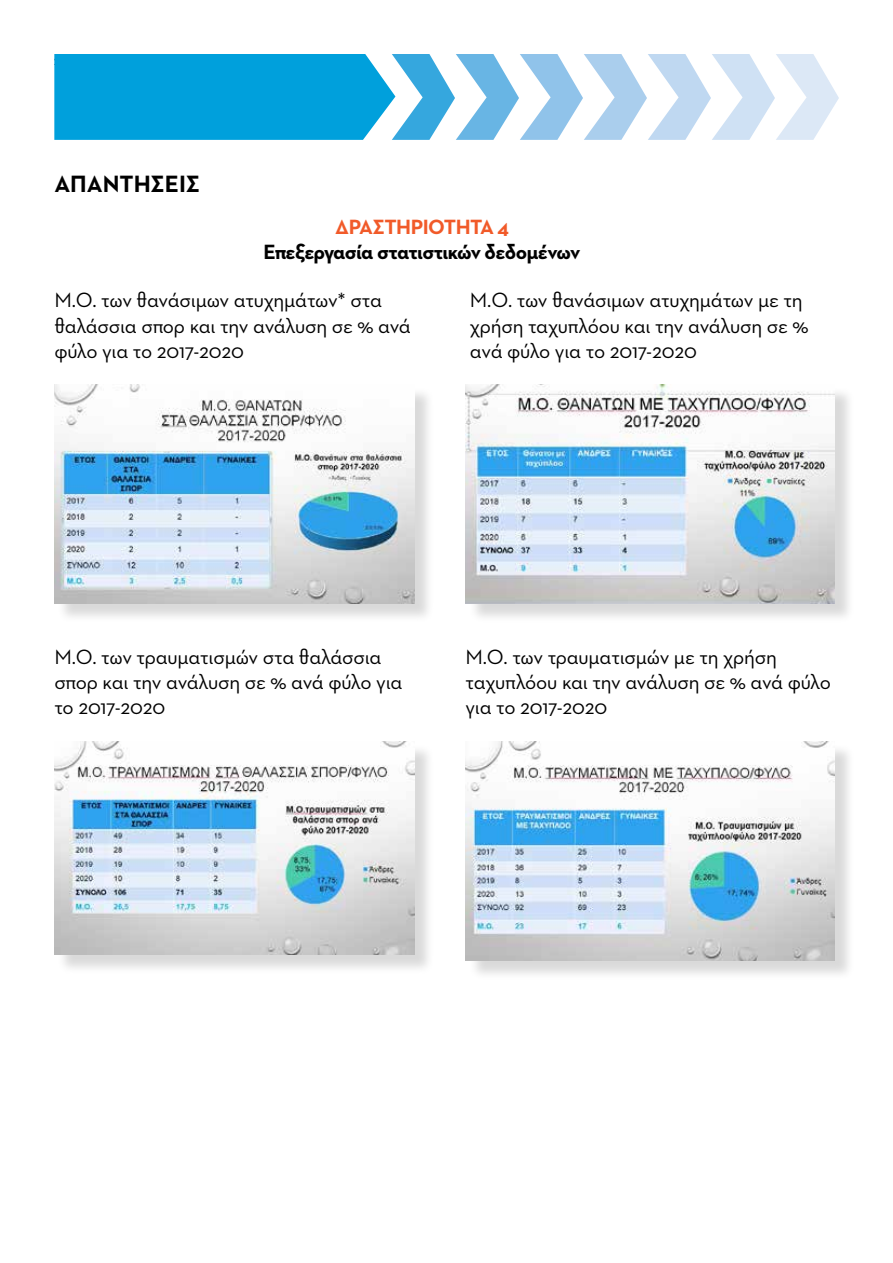
<style>
.page{position:relative;width:893px;height:1263px;background:#fff}
.page>*{position:absolute;margin:0;border:0;box-sizing:border-box;transform-origin:0 0}
.t1{font:700 24px "Neutraface Two Text Greek";color:#000}
.t2{font:21px/25.2px "Neutraface Two Text Greek";letter-spacing:-.015em;color:#000}
.t3{font:700 21px "Neutraface Two Text Greek";letter-spacing:-.035em;color:#000}
.t4{font:700 21px "Neutraface Two Text Greek";letter-spacing:-.025em;color:#f15a29}
</style>
<div class="page">
<svg style="left:54px;top:54px;width:785px;height:86px"></svg>
<div style="left:57px;top:386px;width:378px;height:237px;background:#000;opacity:.15"></div>
<img style="left:54px;top:384px;width:360px;height:219px">
<div style="left:57px;top:743px;width:378px;height:232px;background:#000;opacity:.15"></div>
<img style="left:54px;top:741px;width:360px;height:213px">
<div style="left:468px;top:386px;width:387px;height:238px;background:#000;opacity:.15"></div>
<img style="left:465px;top:384px;width:370px;height:219px">
<div style="left:468px;top:743px;width:387px;height:238px;background:#000;opacity:.15"></div>
<img style="left:465px;top:741px;width:370px;height:219px">
<p class="t1" style="left:54px;top:170px;width:147px">AΠΑΝΤΗΣΕΙΣ</p>
<p class="t4" style="left:335px;top:214px;width:175px">ΔΡΑΣΤΗΡΙΌΤΗΤΑ 4</p>
<p class="t3" style="left:263px;top:240px;width:319px">Επεξεργασία στατιστικών δεδομένων</p>
<p class="t2" style="left:54px;top:288px;width:358px">Μ.Ο. των θανάσιμων ατυχημάτων* στα θαλάσσια σπορ και την ανάλυση σε % ανά φύλο για το 2017-2020</p>
<p class="t2" style="left:470px;top:288px;width:340px">Μ.Ο. των θανάσιμων ατυχημάτων με τη χρήση ταχυπλόου και την ανάλυση σε % ανά φύλο για το 2017-2020</p>
<p class="t2" style="left:54px;top:644px;width:350px">Μ.Ο. των τραυματισμών στα θαλάσσια σπορ και την ανάλυση σε % ανά φύλο για το 2017-2020</p>
<p class="t2" style="left:465px;top:644px;width:367px">Μ.Ο. των τραυματισμών με τη χρήση ταχυπλόου και την ανάλυση σε % ανά φύλο για το 2017-2020</p>
</div>
